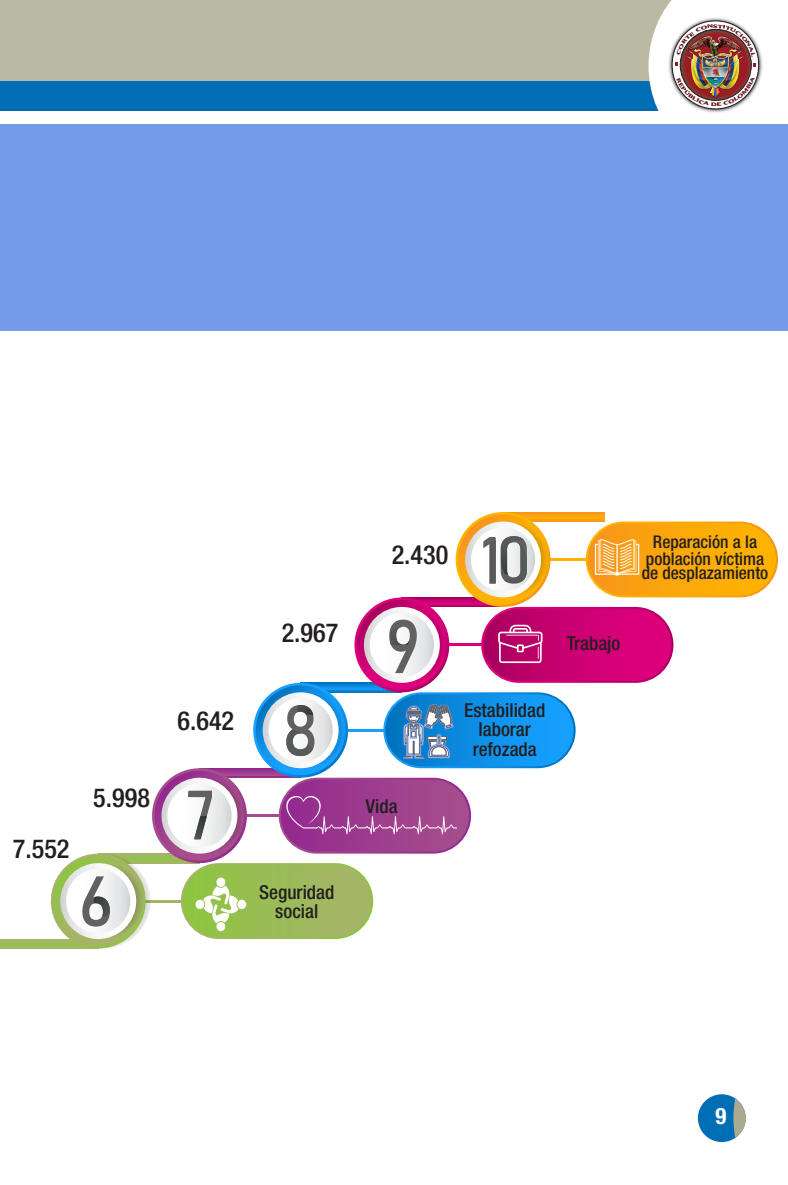
<style>
.page{position:relative;width:788px;height:1185px;background:#fff}
.page>*{position:absolute;margin:0;border:0;box-sizing:border-box;transform-origin:0 0}
.titulos_principales{font:500 condensed 26.25px "Helvetica Neue LT Std";color:#231f20}
.t1{font:700 condensed 22.75px "Helvetica Neue LT Std";color:#fff}
.titulos_principales-2{font:500 condensed 19.25px/19.2px "Helvetica Neue LT Std";color:#231f20;text-align:center}
.titulos_principales-3{font:500 condensed 17.5px/14px "Helvetica Neue LT Std";color:#231f20}
</style>
<div class="page">
<div style="left:0;top:0;width:728px;height:82px;background:#bab9a4"></div>
<div style="left:0;top:82px;width:662px;height:29px;background:#006eb5"></div>
<div style="left:698px;top:1094px;width:48px;height:48px;background:#006eb5;border-radius:50%"></div>
<svg style="left:733px;top:1098px;width:13px;height:40px"></svg>
<div style="left:0;top:124px;width:788px;height:207px;background:#759ceb"></div>
<div style="left:0;top:939px;width:98px;height:9px;background:#a1b861"></div>
<svg style="left:0;top:943px;width:83px;height:3px"></svg>
<svg style="left:129px;top:860px;width:64px;height:3px"></svg>
<div style="left:98px;top:853px;width:101px;height:7px;background:#a0b85f"></div>
<svg style="left:225px;top:775px;width:69px;height:3px"></svg>
<svg style="left:206px;top:768px;width:77px;height:7px"></svg>
<svg style="left:326px;top:690px;width:69px;height:2px"></svg>
<svg style="left:307px;top:683px;width:79px;height:7px"></svg>
<svg style="left:427px;top:604px;width:69px;height:3px"></svg>
<svg style="left:408px;top:597px;width:77px;height:7px"></svg>
<div style="left:503px;top:512px;width:101px;height:9px;background:#fba110"></div>
<div style="left:503px;top:512px;width:101px;height:7px;background:#fca50c"></div>
<hr style="left:339px;top:729px;width:46px;height:2px;background:#16a0ff">
<hr style="left:541px;top:558px;width:47px;height:2px;background:#ffb200">
<hr style="left:136px;top:900px;width:47px;height:2px;background:#a6b469">
<hr style="left:438px;top:644px;width:47px;height:2px;background:#dd007c">
<hr style="left:238px;top:814px;width:46px;height:2px;background:#a64e8d">
<svg style="left:456px;top:512px;width:94px;height:95px"></svg>
<svg style="left:458px;top:515px;width:90px;height:89px"></svg>
<svg style="left:354px;top:597px;width:95px;height:95px"></svg>
<svg style="left:357px;top:600px;width:90px;height:90px"></svg>
<svg style="left:253px;top:683px;width:95px;height:95px"></svg>
<svg style="left:256px;top:685px;width:89px;height:90px"></svg>
<svg style="left:152px;top:768px;width:95px;height:95px"></svg>
<svg style="left:155px;top:771px;width:89px;height:89px"></svg>
<svg style="left:56px;top:853px;width:95px;height:95px"></svg>
<svg style="left:51px;top:853px;width:95px;height:95px"></svg>
<svg style="left:53px;top:856px;width:90px;height:90px"></svg>
<svg style="left:586px;top:521px;width:192px;height:76px"></svg>
<div style="left:588px;top:523px;width:188px;height:72px;background:linear-gradient(to right,#f8971b,#ffb600);border-radius:36px"></div>
<svg style="left:279px;top:778px;width:192px;height:75px"></svg>
<div style="left:281px;top:780px;width:188px;height:71px;background:linear-gradient(to right,#94298f,#a74f8d);border-radius:36px"></div>
<svg style="left:181px;top:863px;width:192px;height:76px"></svg>
<div style="left:183px;top:865px;width:188px;height:72px;background:linear-gradient(to right,#8dc541,#a8b36b);border-radius:36px"></div>
<svg style="left:383px;top:692px;width:192px;height:76px"></svg>
<div style="left:385px;top:694px;width:188px;height:72px;background:linear-gradient(to right,#0777c4,#16a4ff);border-radius:36px"></div>
<svg style="left:481px;top:607px;width:192px;height:76px"></svg>
<div style="left:483px;top:609px;width:188px;height:72px;background:linear-gradient(to right,#ad0161,#e40080);border-radius:36px"></div>
<div style="left:237px;top:899px;width:9px;height:10px;background:#fff;border-radius:50%"></div>
<div style="left:216px;top:877px;width:9px;height:10px;background:#fff;border-radius:50%"></div>
<div style="left:216px;top:922px;width:9px;height:9px;background:#fff;border-radius:50%"></div>
<svg style="left:203px;top:885px;width:36px;height:38px"></svg>
<div style="left:195px;top:899px;width:9px;height:10px;background:#fff;border-radius:50%"></div>
<svg style="left:286px;top:796px;width:171px;height:38px"></svg>
<svg style="left:403px;top:704px;width:50px;height:54px"></svg>
<svg style="left:498px;top:625px;width:44px;height:38px"></svg>
<svg style="left:595px;top:539px;width:44px;height:36px"></svg>
<svg style="left:60px;top:863px;width:84px;height:76px"></svg>
<svg style="left:161px;top:778px;width:85px;height:76px"></svg>
<svg style="left:262px;top:692px;width:85px;height:76px"></svg>
<svg style="left:364px;top:607px;width:84px;height:76px"></svg>
<svg style="left:465px;top:521px;width:84px;height:77px"></svg>
<img style="left:648px;top:0;width:115px;height:113px">
<h1 class="titulos_principales" style="left:13px;top:833px;width:58px">7.552</h1>
<p class="titulos_principales" style="left:93px;top:782px;width:58px">5.998</p>
<p class="titulos_principales" style="left:177px;top:705px;width:58px">6.642</p>
<p class="titulos_principales" style="left:282px;top:617px;width:58px">2.967</p>
<p class="titulos_principales" style="left:392px;top:538px;width:58px">2.430</p>
<p class="titulos_principales-2" style="left:366px;top:796px;width:33px">Vida</p>
<p class="titulos_principales-2" style="left:464px;top:700px;width:83px">Estabilidad laborar refozada</p>
<p class="titulos_principales-2" style="left:567px;top:633px;width:55px">Trabajo</p>
<p class="titulos_principales-3" style="left:653px;top:534px;width:106px">Reparación a la</p>
<p class="titulos_principales-3" style="left:642px;top:551px;width:128px">población víctima de desplazamiento</p>
<p class="titulos_principales-2" style="left:259px;top:882px;width:77px">Seguridad social</p>
<p class="t1" style="left:715px;top:1102px;width:12px">9</p>
</div>
